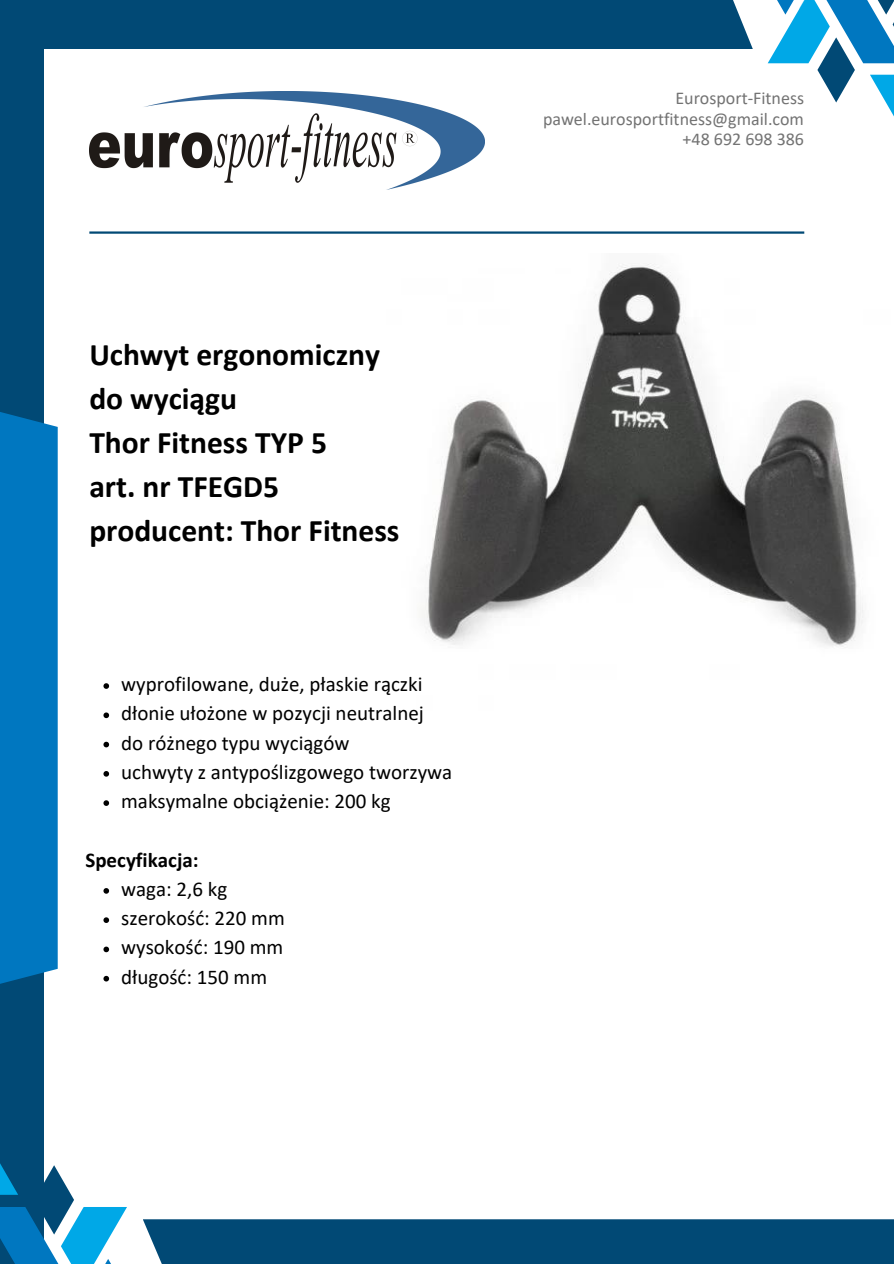
<style>
.page{position:relative;width:894px;height:1264px;background:#fff}
.page>*{position:absolute;margin:0;border:0;box-sizing:border-box;transform-origin:0 0}
.t1{font:700 31.5px "Calibri";color:#000}
.t2{font:21px "Calibri";color:#000}
.t3{font:700 21px "Calibri";color:#000}
.t4{font:18px "Calibri";color:#737373}
</style>
<div class="page">
<svg style="left:767px;top:0;width:126px;height:115px"></svg>
<div style="left:0;top:40px;width:44px;height:1223px;background:#014975"></div>
<svg style="left:0;top:1163px;width:127px;height:100px"></svg>
<hr style="left:89px;top:231px;width:715px;height:3px;background:#014975">
<div style="left:0;top:0;width:752px;height:49px;background:#014975"></div>
<div style="left:143px;top:1219px;width:750px;height:44px;background:#014975"></div>
<div style="left:0;top:404px;width:58px;height:587px;background:#0077c0"></div>
<img style="left:89px;top:91px;width:395px;height:98px">
<img style="left:422px;top:263px;width:441px;height:384px">
<svg style="left:103px;top:683px;width:6px;height:6px"></svg>
<svg style="left:103px;top:712px;width:6px;height:6px"></svg>
<svg style="left:103px;top:741px;width:6px;height:6px"></svg>
<svg style="left:103px;top:771px;width:6px;height:5px"></svg>
<svg style="left:103px;top:800px;width:6px;height:6px"></svg>
<svg style="left:103px;top:888px;width:6px;height:5px"></svg>
<svg style="left:103px;top:917px;width:6px;height:6px"></svg>
<svg style="left:103px;top:946px;width:6px;height:6px"></svg>
<svg style="left:103px;top:975px;width:6px;height:6px"></svg>
<p class="t1" style="left:89px;top:341px;width:292px">Uchwyt ergonomiczny</p>
<p class="t1" style="left:89px;top:385px;width:149px">do wyciągu</p>
<p class="t1" style="left:89px;top:429px;width:239px">Thor Fitness TYP 5</p>
<p class="t1" style="left:89px;top:473px;width:191px">art. nr TFEGD5</p>
<p class="t1" style="left:89px;top:517px;width:311px">producent: Thor Fitness</p>
<p class="t2" style="left:121px;top:675px;width:303px">wyprofilowane, duże, płaskie rączki</p>
<p class="t2" style="left:121px;top:704px;width:304px">dłonie ułożone w pozycji neutralnej</p>
<p class="t2" style="left:121px;top:734px;width:230px">do różnego typu wyciągów</p>
<p class="t2" style="left:121px;top:763px;width:332px">uchwyty z antypoślizgowego tworzywa</p>
<p class="t2" style="left:121px;top:792px;width:271px">maksymalne obciążenie: 200 kg</p>
<p class="t3" style="left:85px;top:851px;width:114px">Specyfikacja:</p>
<p class="t2" style="left:121px;top:880px;width:108px">waga: 2,6 kg</p>
<p class="t2" style="left:121px;top:909px;width:165px">szerokość: 220 mm</p>
<p class="t2" style="left:121px;top:938px;width:164px">wysokość: 190 mm</p>
<p class="t2" style="left:121px;top:968px;width:147px">długość: 150 mm</p>
<p class="t4" style="left:675px;top:91px;width:130px">Eurosport-Fitness</p>
<p class="t4" style="left:543px;top:111px;width:262px">pawel.eurosportfitness@gmail.com</p>
<p class="t4" style="left:682px;top:132px;width:123px">+48 692 698 386</p>
</div>
